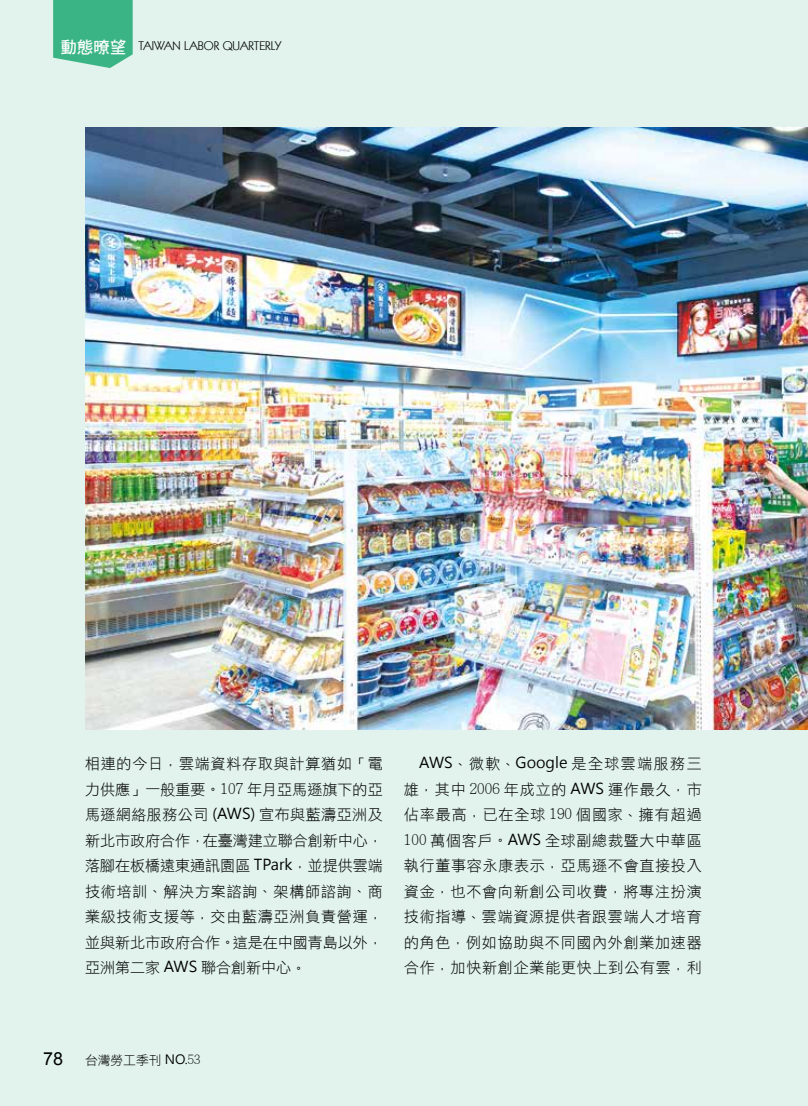
<style>
.page{position:relative;width:808px;height:1106px;background:#e1f3ec}
.page>*{position:absolute;margin:0;border:0;box-sizing:border-box;transform-origin:0 0}
.t1{font:15px/25.5px "DF Hei Lt HK BF";letter-spacing:.05em;color:#000;text-align:justify}
.t2{font:15px "Microsoft Jheng Hei";color:#000}
.t3{font:12.75px "Kabel IT Cby BT";color:#000}
.t4{font:12.75px "DF Hei Lt HK BF";color:#000}
.s1{font-family:"DF Hei Bd HK BF";font-size:16.5px;color:#fff}
.s2{font-family:"Microsoft Jheng Hei"}
.s3{font-family:"Adobe Ming Std";font-weight:300}
.s4{font-family:"DF Hei Lt HK BF"}
.s5{font-family:"Arial";font-size:18px}
</style>
<div class="page">
<img style="left:85px;top:128px;width:723px;height:601px">
<svg style="left:53px;top:0;width:80px;height:68px;background:#48b98d"></svg>
<p class="t3" style="left:60px;top:38px;width:223px"><span class="s1">動態暸望</span> TAIWAN LABOR QUARTERLY</p>
<p class="t1" style="left:85px;top:751px;width:299px">相連的今日<span class="s2">，</span>雲端資料存取與計算猶如<span class="s2">「</span>電力供應<span class="s2">」</span>一般重要<span class="s2">。</span><span class="s3">107</span> 年月亞馬遜旗下的亞馬遜網絡服務公司 <span class="s2">(AWS)</span> 宣布與藍濤亞洲及新北市政府合作<span class="s2">，</span>在臺灣建立聯合創新中心<span class="s2">，</span>落腳在板橋遠東通訊園區 <span class="s2">TPark，</span>並提供雲端技術培訓<span class="s2">、</span>解決方案諮詢<span class="s2">、</span>架構師諮詢<span class="s2">、</span>商業級技術支援等<span class="s2">，</span>交由藍濤亞洲負責營運<span class="s2">，</span>並與新北市政府合作<span class="s2">。</span>這是在中國青島以外<span class="s2">，</span>亞洲第二家 <span class="s2">AWS</span> 聯合創新中心<span class="s2">。</span></p>
<p class="t2" style="left:419px;top:753px;width:284px">AWS、<span class="s4">微軟</span>、Google <span class="s4">是全球雲端服務三</span></p>
<p class="t1" style="left:404px;top:776px;width:299px">雄<span class="s2">，</span>其中 <span class="s3">2006</span> 年成立的 <span class="s2">AWS</span> 運作最久<span class="s2">，</span>市佔率最高<span class="s2">，</span>已在全球 <span class="s3">190</span> 個國家<span class="s2">、</span>擁有超過<span class="s3">100</span> 萬個客戶<span class="s2">。AWS</span> 全球副總裁暨大中華區執行董事容永康表示<span class="s2">，</span>亞馬遜不會直接投入資金<span class="s2">，</span>也不會向新創公司收費<span class="s2">，</span>將專注扮演技術指導<span class="s2">、</span>雲端資源提供者跟雲端人才培育的角色<span class="s2">，</span>例如協助與不同國內外創業加速器合作<span class="s2">，</span>加快新創企業能更快上到公有雲<span class="s2">，</span>利</p>
<p class="t4" style="left:43px;top:1053px;width:159px"><span class="s5">78</span> 台灣勞工季刊 <span class="s2">NO.</span><span class="s3">53</span></p>
</div>
